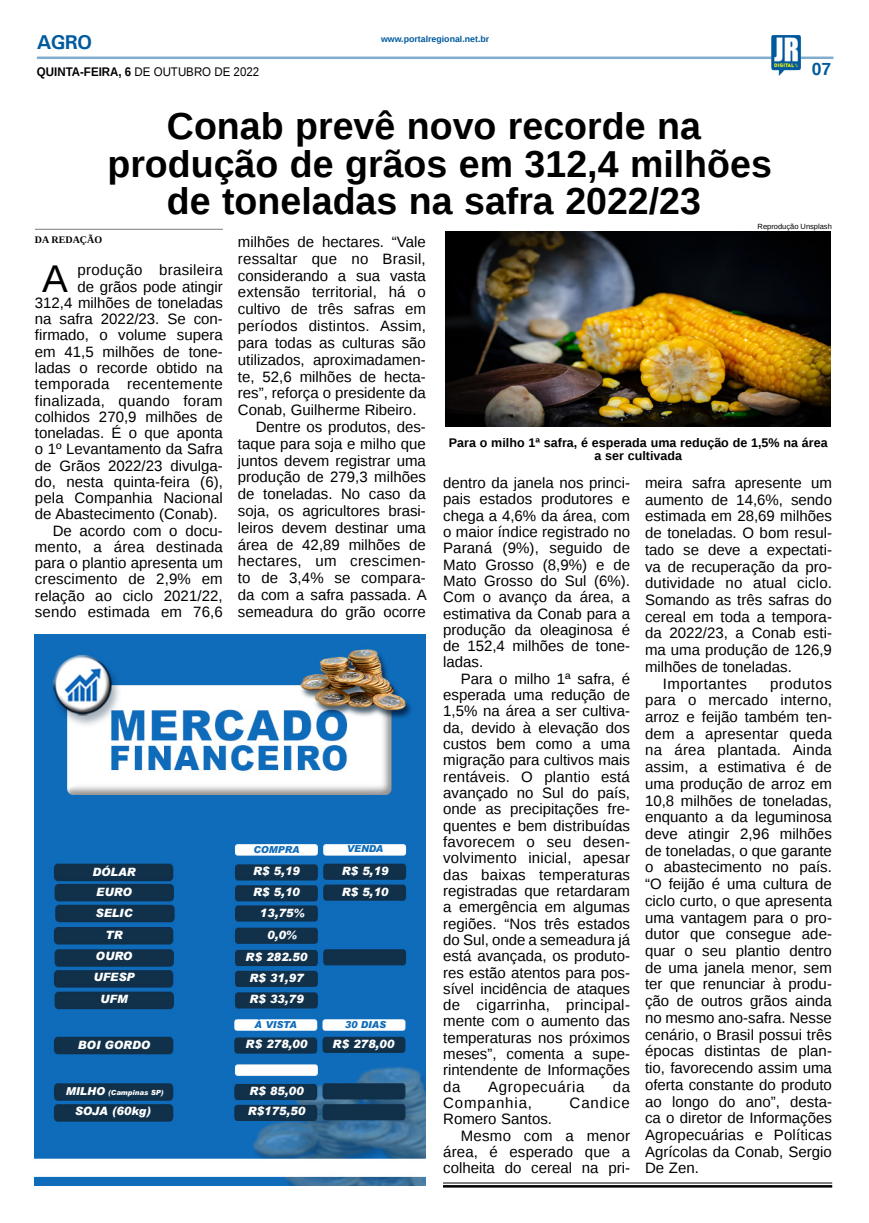
<style>
.page{position:relative;width:869px;height:1223px;background:#fff}
.page>*{position:absolute;margin:0;border:0;box-sizing:border-box;transform-origin:0 0}
.MATÉRIA{font:38.62px "Liberation Sans";color:#000}
.TÍTULO{font:700 37.5px/37.5px "Liberation Sans";color:#000;text-align:center}
.TITULO_PG{font:700 20px "Univers";color:#005a9e}
.TÍTULO-2{font:700 17.5px "Liberation Sans";color:#005a9e}
.MATÉRIA-2{font:15px/16.8px "Liberation Sans";color:#000;text-align:justify}
.MATÉRIA-3{font:15px "Liberation Sans";letter-spacing:.025em;color:#000}
.MATÉRIA-4{font:15px "Liberation Sans";letter-spacing:.02em;color:#000}
.MATÉRIA-5{font:15px "Liberation Sans";letter-spacing:.06em;color:#000}
.MATÉRIA-6{font:15px "Liberation Sans";letter-spacing:.045em;color:#000}
.MATÉRIA-7{font:15px "Liberation Sans";letter-spacing:.035em;color:#000}
.LEGENDA{font:700 12.5px/13.8px "Liberation Sans";color:#000;text-align:center}
.DATA_PG{font:12.5px "Liberation Sans";color:#000;scale:.92 1}
.MATÉRIA-8{font:italic 900 11.38px "Arial";color:#fff}
.CRÉDITO_NOME{font:700 10px "Liberation Serif";color:#000}
.MATÉRIA-9{font:italic 900 9.62px "Arial";color:#0f6cba}
.DATA_PG-2{font:700 8.75px "Liberation Sans";color:#005a9e}
.CRÉDITO_FOTO{font:7.5px "Liberation Sans";color:#000}
.MATÉRIA-10{font:italic 900 7px "Arial";color:#fff}
.s1{font-weight:700}
.s2{font-size:10.88px}
</style>
<div class="page">
<hr style="left:37px;top:57px;width:796px;height:2px;background:#005a9e">
<img style="left:770px;top:35px;width:31px;height:41px">
<img style="left:35px;top:634px;width:390px;height:551px">
<hr style="left:443px;top:1182px;width:388px;height:1px;background:#000">
<hr style="left:443px;top:1185px;width:388px;height:2px;background:#000">
<img style="left:445px;top:231px;width:385px;height:195px">
<hr style="left:35px;top:229px;width:188px;height:1px;background:#939598">
<p class="TITULO_PG" style="left:37px;top:30px;width:57px">AGRO</p>
<p class="DATA_PG" style="left:37px;top:64px;width:243px"><span class="s1">QUINTA-FEIRA, 6</span> DE OUTUBRO DE 2022</p>
<p class="DATA_PG-2" style="left:381px;top:33px;width:110px">www.portalregional.net.br</p>
<p class="TÍTULO" style="left:167px;top:107px;width:535px">Conab prevê novo recorde na</p>
<p class="TÍTULO" style="left:107px;top:144px;width:665px">produção de grãos em 312,4 milhões de toneladas na safra 2022/23</p>
<p class="TÍTULO-2" style="left:811px;top:57px;width:21px">07</p>
<p class="CRÉDITO_NOME" style="left:35px;top:233px;width:69px">DA REDAÇÃO</p>
<p class="MATÉRIA" style="left:42px;top:256px;width:27px">A</p>
<p class="MATÉRIA-4" style="left:77px;top:262px;width:147px">produção brasileira</p>
<p class="MATÉRIA-2" style="left:77px;top:279px;width:147px">de grãos pode atingir</p>
<p class="MATÉRIA-2" style="left:35px;top:295px;width:189px">312,4 milhões de toneladas</p>
<p class="MATÉRIA-2" style="left:35px;top:311px;width:189px">na safra 2022/23. Se con-</p>
<p class="MATÉRIA-2" style="left:35px;top:327px;width:189px">firmado, o volume supera</p>
<p class="MATÉRIA-2" style="left:35px;top:344px;width:189px">em 41,5 milhões de tone-</p>
<p class="MATÉRIA-2" style="left:35px;top:360px;width:189px">ladas o recorde obtido na</p>
<p class="MATÉRIA-3" style="left:35px;top:375px;width:189px">temporada recentemente</p>
<p class="MATÉRIA-2" style="left:35px;top:392px;width:189px">finalizada, quando foram</p>
<p class="MATÉRIA-2" style="left:35px;top:409px;width:189px">colhidos 270,9 milhões de</p>
<p class="MATÉRIA-2" style="left:35px;top:425px;width:189px">toneladas. É o que aponta</p>
<p class="MATÉRIA-2" style="left:35px;top:441px;width:189px">o 1º Levantamento da Safra</p>
<p class="MATÉRIA-2" style="left:35px;top:457px;width:189px">de Grãos 2022/23 divulga-</p>
<p class="MATÉRIA-2" style="left:35px;top:474px;width:189px">do, nesta quinta-feira (6),</p>
<p class="MATÉRIA-2" style="left:35px;top:490px;width:189px">pela Companhia Nacional</p>
<p class="MATÉRIA-2" style="left:35px;top:506px;width:184px">de Abastecimento (Conab).</p>
<p class="MATÉRIA-2" style="left:35px;top:523px;width:189px;line-height:16.2px;text-indent:18px">De acordo com o docu&shy;mento, a área destinada para o plantio apresenta um crescimento de 2,9% em relação ao ciclo 2021/22, sendo estimada em 76,6</p>
<p class="MATÉRIA-2" style="left:238px;top:234px;width:189px">milhões de hectares. “Vale ressaltar que no Brasil, considerando a sua vasta extensão territorial, há o cultivo de três safras em períodos distintos. Assim, para todas as culturas são utilizados, aproximadamen&shy;te, 52,6 milhões de hecta&shy;res”, reforça o presidente da Conab, Guilherme Ribeiro.</p>
<p class="MATÉRIA-2" style="left:238px;top:419px;width:190px;text-indent:18px">Dentre os produtos, des&shy;taque para soja e milho que juntos devem registrar uma produção de 279,3 milhões de toneladas. No caso da soja, os agricultores brasi&shy;leiros devem destinar uma área de 42,89 milhões de hectares, um crescimen&shy;to de 3,4% se compara&shy;da com a safra passada. A semeadura do grão ocorre</p>
<p class="MATÉRIA-9" style="left:253px;top:843px;width:47px">COMPRA</p>
<p class="MATÉRIA-9" style="left:346px;top:842px;width:38px">VENDA</p>
<p class="MATÉRIA-8" style="left:92px;top:864px;width:45px">DÓLAR</p>
<p class="MATÉRIA-8" style="left:253px;top:864px;width:48px">R$ 5,19</p>
<p class="MATÉRIA-8" style="left:96px;top:884px;width:37px">EURO</p>
<p class="MATÉRIA-8" style="left:95px;top:906px;width:38px">SELIC</p>
<p class="MATÉRIA-8" style="left:105px;top:928px;width:18px">TR</p>
<p class="MATÉRIA-8" style="left:96px;top:949px;width:38px">OURO</p>
<p class="MATÉRIA-8" style="left:93px;top:969px;width:43px">UFESP</p>
<p class="MATÉRIA-8" style="left:100px;top:992px;width:29px">UFM</p>
<p class="MATÉRIA-8" style="left:78px;top:1037px;width:74px">BOI GORDO</p>
<p class="MATÉRIA-10" style="left:66px;top:1088px;width:99px"><span class="s2">MILHO</span> (Campinas SP)</p>
<p class="MATÉRIA-8" style="left:75px;top:1104px;width:78px">SOJA (60kg)</p>
<p class="MATÉRIA-8" style="left:253px;top:885px;width:48px">R$ 5,10</p>
<p class="MATÉRIA-8" style="left:259px;top:906px;width:46px">13,75%</p>
<p class="MATÉRIA-8" style="left:267px;top:928px;width:31px">0,0%</p>
<p class="MATÉRIA-8" style="left:245px;top:949px;width:63px">R$ 282.50</p>
<p class="MATÉRIA-8" style="left:249px;top:970px;width:56px">R$ 31,97</p>
<p class="MATÉRIA-8" style="left:249px;top:992px;width:56px">R$ 33,79</p>
<p class="MATÉRIA-9" style="left:254px;top:1018px;width:44px">À VISTA</p>
<p class="MATÉRIA-8" style="left:245px;top:1036px;width:63px">R$ 278,00</p>
<p class="MATÉRIA-8" style="left:249px;top:1083px;width:56px">R$ 85,00</p>
<p class="MATÉRIA-8" style="left:247px;top:1104px;width:59px">R$175,50</p>
<p class="MATÉRIA-8" style="left:341px;top:864px;width:48px">R$ 5,19</p>
<p class="MATÉRIA-8" style="left:341px;top:885px;width:48px">R$ 5,10</p>
<p class="MATÉRIA-9" style="left:344px;top:1018px;width:43px">30 DIAS</p>
<p class="MATÉRIA-8" style="left:332px;top:1036px;width:63px">R$ 278,00</p>
<p class="CRÉDITO_FOTO" style="left:757px;top:222px;width:76px">Reprodução Unsplash</p>
<p class="LEGENDA" style="left:448px;top:435px;width:380px">Para o milho 1ª safra, é esperada uma redução de 1,5% na área a ser cultivada</p>
<p class="MATÉRIA-2" style="left:443px;top:475px;width:188px;line-height:16.2px">dentro da janela nos princi&shy;pais estados produtores e chega a 4,6% da área, com o maior índice registrado no Paraná (9%), seguido de Mato Grosso (8,9%) e de Mato Grosso do Sul (6%).<br>Com o avanço da área, a estimativa da Conab para a produção da oleaginosa é de 152,4 milhões de tone&shy;ladas.</p>
<p class="MATÉRIA-2" style="left:443px;top:671px;width:188px;line-height:16.2px;text-indent:18px">Para o milho 1ª safra, é esperada uma redução de 1,5% na área a ser cultiva&shy;da, devido à elevação dos custos bem como a uma migração para cultivos mais rentáveis. O plantio está avançado no Sul do país, onde as precipitações fre&shy;quentes e bem distribuídas favorecem o seu desen&shy;volvimento inicial, apesar das baixas temperaturas registradas que retardaram a emergência em algumas regiões. “Nos três estados do Sul, onde a semeadura já está avançada, os produto&shy;res estão atentos para pos&shy;sível incidência de ataques de cigarrinha, principal&shy;mente com o aumento das temperaturas nos próximos meses”, comenta a supe&shy;rintendente de Informações da</p>
<p class="MATÉRIA-6" style="left:488px;top:1078px;width:98px">Agropecuária</p>
<p class="MATÉRIA-2" style="left:612px;top:1078px;width:19px">da</p>
<p class="MATÉRIA-5" style="left:443px;top:1094px;width:90px">Companhia,</p>
<p class="MATÉRIA-5" style="left:569px;top:1094px;width:62px">Candice</p>
<p class="MATÉRIA-2" style="left:443px;top:1111px;width:110px">Romero Santos.</p>
<p class="MATÉRIA-2" style="left:443px;top:1128px;width:188px;line-height:16.2px;text-indent:18px">Mesmo com a menor área, é esperado que a colheita do cereal na pri-</p>
<p class="MATÉRIA-2" style="left:644px;top:475px;width:188px">meira safra apresente um aumento de 14,6%, sendo estimada em 28,69 milhões de toneladas. O bom resul&shy;tado se deve a expectati&shy;va de recuperação da pro&shy;dutividade no atual ciclo.<br>Somando as três safras do cereal em toda a tempora&shy;da 2022/23, a Conab esti&shy;ma uma produção de 126,9 milhões de toneladas.</p>
<p class="MATÉRIA-7" style="left:662px;top:675px;width:86px">Importantes</p>
<p class="MATÉRIA-2" style="left:644px;top:675px;width:188px;text-indent:125px">produtos para o mercado interno, arroz e feijão também ten&shy;dem a apresentar queda na área plantada. Ainda assim, a estimativa é de uma produção de arroz em 10,8 milhões de toneladas, enquanto a da leguminosa deve atingir 2,96 milhões de toneladas, o que garante o abastecimento no país. “O feijão é uma cultura de ciclo curto, o que apresenta uma vantagem para o pro&shy;dutor que consegue ade&shy;quar o seu plantio dentro de uma janela menor, sem ter que renunciar à produ&shy;ção de outros grãos ainda no mesmo ano-safra. Nesse cenário, o Brasil possui três épocas distintas de plan&shy;tio, favorecendo assim uma oferta constante do produto ao longo do ano”, desta&shy;ca o diretor de Informações Agropecuárias e Políticas Agrícolas da Conab, Sergio De Zen.</p>
</div>
